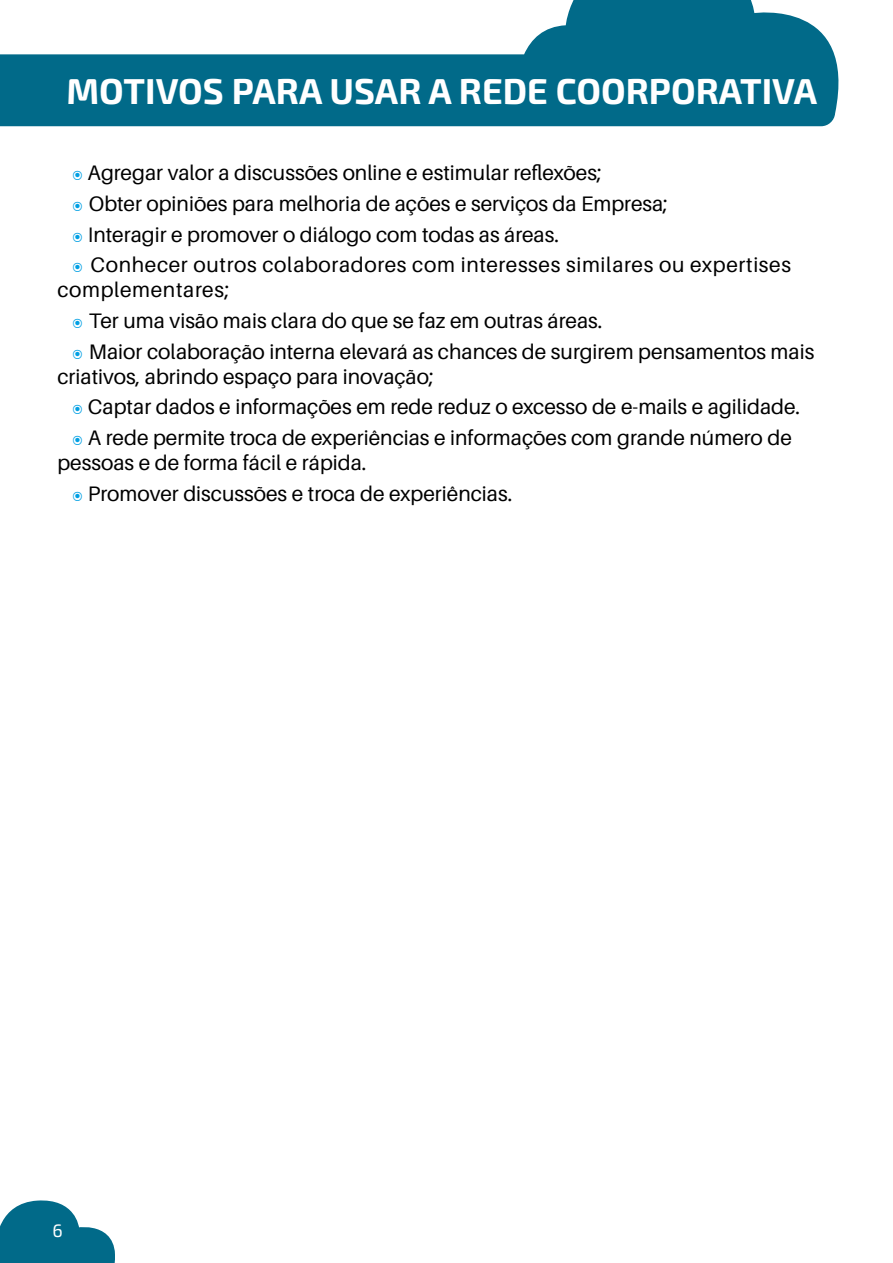
<style>
.page{position:relative;width:893px;height:1263px;background:#fff}
.page>*{position:absolute;margin:0;border:0;box-sizing:border-box;transform-origin:0 0}
.t1{font:700 36px "Exo 2.0";color:#fff}
.t2{font:21px/30.6px "Aileron";color:#000}
.t3{font:18px "Exo 2.0";color:#fff}
.s1{font-family:"Angsana New";font-size:25.5px;color:#009fe3}
</style>
<div class="page">
<svg style="left:0;top:1200px;width:115px;height:63px"></svg>
<svg style="left:0;top:0;width:839px;height:126px;fill:#016a89"></svg>
<h1 class="t1" style="left:66px;top:70px;width:752px">MOTIVOS PARA USAR A REDE COORPORATIVA</h1>
<p class="t2" style="left:72px;top:158px;width:720px"><span class="s1">๏</span> Agregar valor a discussões online e estimular reflexões;<br><span class="s1">๏</span> Obter opiniões para melhoria de ações e serviços da Empresa;<br><span class="s1">๏</span> Interagir e promover o diálogo com todas as áreas.<br><span class="s1">๏</span> Conhecer outros colaboradores com interesses similares ou expertises</p>
<p class="t2" style="left:72px;top:275px;width:743px;text-indent:-15px">complementares;<br><span class="s1">๏</span> Ter uma visão mais clara do que se faz em outras áreas.<br><span class="s1">๏</span> Maior colaboração interna elevará as chances de surgirem pensamentos mais</p>
<p class="t2" style="left:72px;top:361px;width:729px;text-indent:-15px">criativos, abrindo espaço para inovação;<br><span class="s1">๏</span> Captar dados e informações em rede reduz o excesso de e-mails e agilidade. <span class="s1">๏</span> A rede permite troca de experiências e informações com grande número de</p>
<p class="t2" style="left:72px;top:448px;width:441px;text-indent:-15px">pessoas e de forma fácil e rápida.<br><span class="s1">๏</span> Promover discussões e troca de experiências.</p>
<p class="t3" style="left:52px;top:1220px;width:12px">6</p>
</div>
